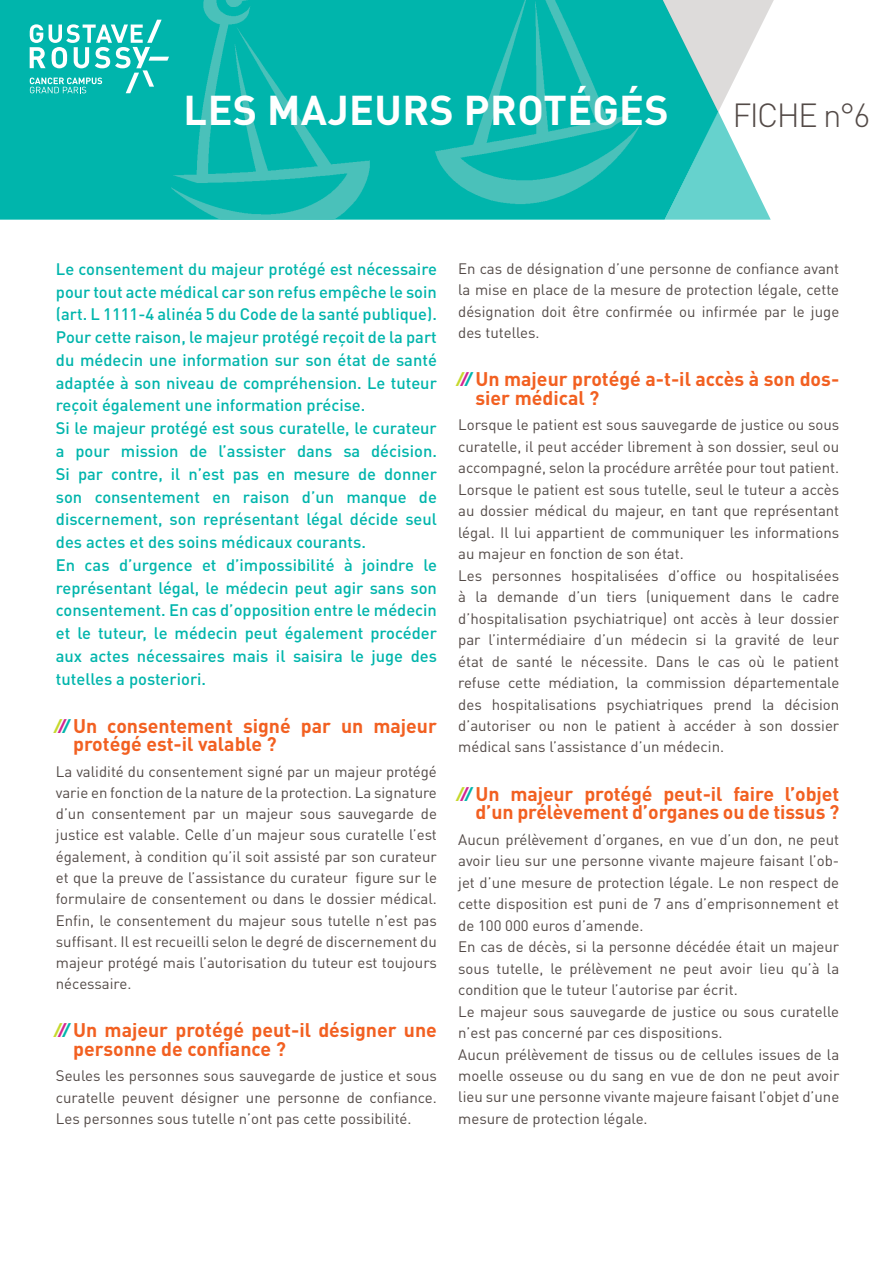
<style>
.page{position:relative;width:893px;height:1266px;background:#fff}
.page>*{position:absolute;margin:0;border:0;box-sizing:border-box;transform-origin:0 0}
.t1{font:700 41.1px "DIN Pro";letter-spacing:.01em;color:#fff}
.t2{font:300 33px "DIN Pro";letter-spacing:-.05em;color:#534a47}
.t3{font:700 19.5px/18.3px "DIN Pro";color:#f26021}
.t4{font:500 16.5px/22.8px "DIN Pro";color:#00b5ac}
.t5{font:15px/21.5px "DIN Pro";color:#534a47;text-align:justify}
.s1{font-weight:900;color:#c6d92d}
.s2{font-weight:900;color:#d32491}
.s3{font-weight:900;color:#00b5ac}
</style>
<div class="page">
<div style="left:0;top:0;width:654px;height:219px;background:#00b5ac"></div>
<img style="left:171px;top:0;width:468px;height:219px">
<svg style="left:654px;top:0;width:120px;height:219px"></svg>
<svg style="left:30px;top:20px;width:139px;height:73px"></svg>
<h1 class="t1" style="left:184px;top:82px;width:487px">Les majeurs protégés</h1>
<h2 class="t2" style="left:733px;top:92px;width:139px">FICHE n°6</h2>
<p class="t4" style="left:56px;top:257px;width:383px">Le consentement du majeur protégé est nécessaire pour tout acte médical car son refus empêche le soin (art. L 1111-4 alinéa 5 du Code de la santé publique).<br>Pour cette raison, le majeur protégé reçoit de la part du médecin une information sur son état de santé adaptée à son niveau de compréhension. Le tuteur reçoit également une information précise.<br>Si le majeur protégé est sous curatelle, le curateur a pour mission de l’assister dans sa décision.<br>Si par contre, il n’est pas en mesure de donner son consentement en raison d’un manque de discernement, son représentant légal décide seul des actes et des soins médicaux courants.<br>En cas d’urgence et d’impossibilité à joindre le représentant légal, le médecin peut agir sans son consentement. En cas d’opposition entre le médecin et le tuteur, le médecin peut également procéder aux actes nécessaires mais il saisira le juge des tutelles a posteriori.</p>
<h3 class="t3" style="left:73px;top:715px;width:365px;text-indent:-17px"><span class="s1">⁄</span><span class="s2">⁄</span><span class="s3">⁄</span> Un consentement signé par un majeur protégé est-il valable ?</h3>
<p class="t5" style="left:56px;top:759px;width:383px">La validité du consentement signé par un majeur protégé varie en fonction de la nature de la protection. La signature d’un consentement par un majeur sous sauvegarde de justice est valable. Celle d’un majeur sous curatelle l’est également, à condition qu’il soit assisté par son curateur et que la preuve de l’assistance du curateur figure sur le formulaire de consentement ou dans le dossier médical.<br>Enfin, le consentement du majeur sous tutelle n’est pas suffisant. Il est recueilli selon le degré de discernement du majeur protégé mais l’autorisation du tuteur est toujours nécessaire.</p>
<h3 class="t3" style="left:73px;top:1020px;width:365px;text-indent:-17px"><span class="s1">⁄</span><span class="s2">⁄</span><span class="s3">⁄</span> Un majeur protégé peut-il désigner une personne de confiance ?</h3>
<p class="t5" style="left:56px;top:1064px;width:383px">Seules les personnes sous sauvegarde de justice et sous curatelle peuvent désigner une personne de confiance.<br>Les personnes sous tutelle n’ont pas cette possibilité.</p>
<p class="t5" style="left:458px;top:257px;width:383px">En cas de désignation d’une personne de confiance avant la mise en place de la mesure de protection légale, cette désignation doit être confirmée ou infirmée par le juge des tutelles.</p>
<h3 class="t3" style="left:475px;top:369px;width:365px;text-indent:-17px"><span class="s1">⁄</span><span class="s2">⁄</span><span class="s3">⁄</span> Un majeur protégé a-t-il accès à son dos&shy;sier médical ?</h3>
<p class="t5" style="left:458px;top:413px;width:383px;text-align:left">Lorsque le patient est sous sauvegarde de justice ou sous curatelle, il peut accéder librement à son dossier, seul ou accompagné, selon la procédure arrêtée pour tout patient.<br>Lorsque le patient est sous tutelle, seul le tuteur a accès au dossier médical du majeur, en tant que représentant légal. Il lui appartient de communiquer les informations au majeur en fonction de son état.<br>Les personnes hospitalisées d’office ou hospitalisées à la demande d’un tiers (uniquement dans le cadre d’hospitalisation psychiatrique) ont accès à leur dossier par l’intermédiaire d’un médecin si la gravité de leur état de santé le nécessite. Dans le cas où le patient refuse cette médiation, la commission départementale des hospitalisations psychiatriques prend la décision d’autoriser ou non le patient à accéder à son dossier médical sans l’assistance d’un médecin.</p>
<h3 class="t3" style="left:458px;top:783px;width:383px;text-align:right"><span class="s1">⁄</span><span class="s2">⁄</span><span class="s3">⁄</span> Un majeur protégé peut-il faire l’objet d’un prélèvement d’organes ou de tissus ?</h3>
<p class="t5" style="left:458px;top:827px;width:383px;text-align:left">Aucun prélèvement d’organes, en vue d’un don, ne peut avoir lieu sur une personne vivante majeure faisant l’ob&shy;jet d’une mesure de protection légale. Le non respect de cette disposition est puni de 7 ans d’emprisonnement et de 100 000 euros d’amende.<br>En cas de décès, si la personne décédée était un majeur sous tutelle, le prélèvement ne peut avoir lieu qu’à la condition que le tuteur l’autorise par écrit.<br>Le majeur sous sauvegarde de justice ou sous curatelle n’est pas concerné par ces dispositions.<br>Aucun prélèvement de tissus ou de cellules issues de la moelle osseuse ou du sang en vue de don ne peut avoir lieu sur une personne vivante majeure faisant l’objet d’une mesure de protection légale.</p>
</div>
